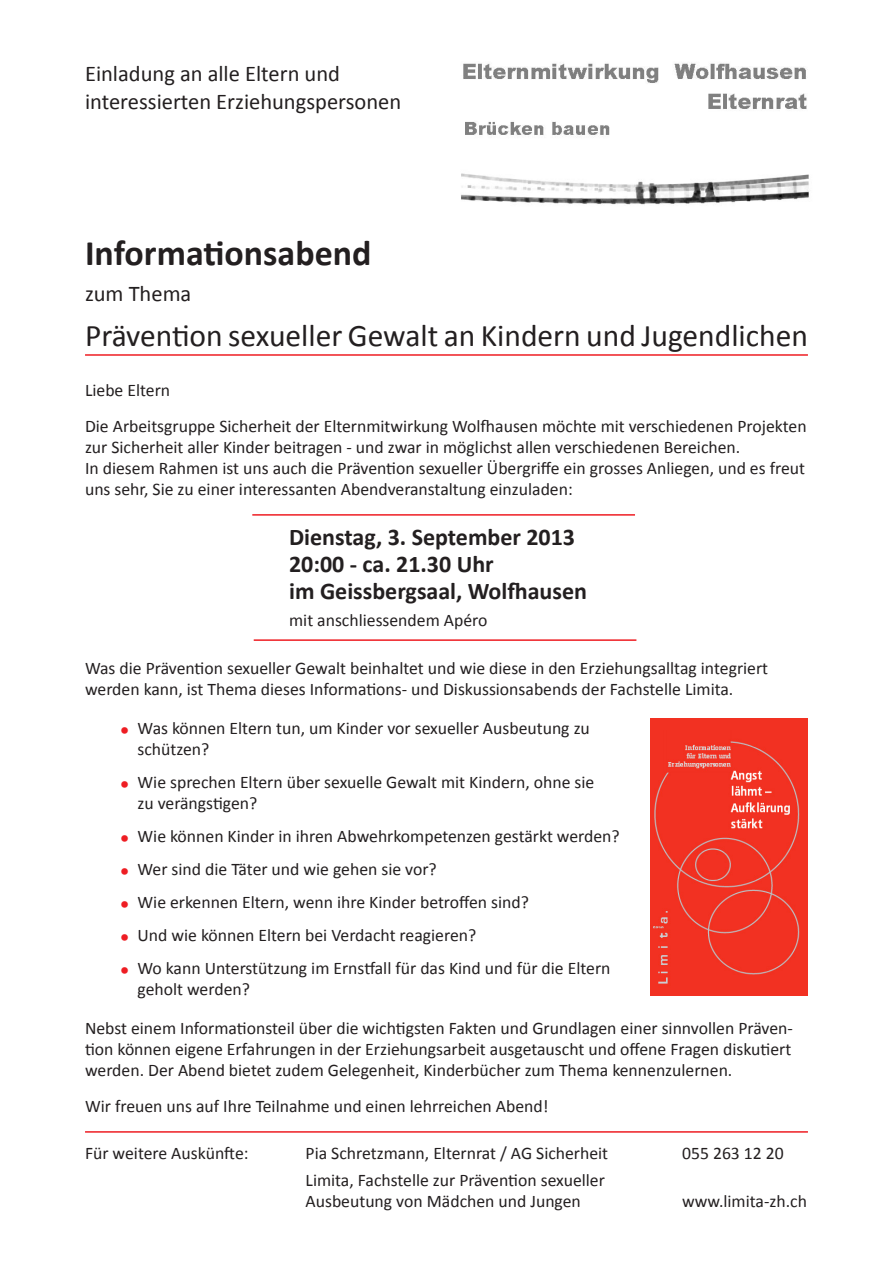
<style>
.page{position:relative;width:893px;height:1263px;background:#fff}
.page>*{position:absolute;margin:0;border:0;box-sizing:border-box;transform-origin:0 0}
.t1{font:700 36px "Calibri";color:#231f20}
.t2{font:31.5px "Calibri";color:#231f20}
.t3{font:700 24px "Calibri";color:#231f20}
.t4{font:22.5px/28.5px "Calibri";color:#231f20}
.t5{font:17.7px/21px "Calibri";color:#231f20}
.s1{font-size:21px;color:#ee1d23}
</style>
<div class="page">
<img style="left:461px;top:63px;width:348px;height:142px">
<hr style="left:85px;top:1131px;width:723px;height:2px;background:#ee1d23">
<hr style="left:85px;top:354px;width:723px;height:2px;background:#ee1d23">
<hr style="left:254px;top:639px;width:382px;height:2px;background:#ee1d23">
<hr style="left:252px;top:514px;width:383px;height:2px;background:#ee1d23">
<img style="left:651px;top:719px;width:157px;height:277px">
<p class="t4" style="left:85px;top:58px;width:318px">Einladung an alle Eltern und interessierten Erziehungspersonen</p>
<p class="t1" style="left:85px;top:231px;width:288px">Informationsabend</p>
<p class="t4" style="left:85px;top:278px;width:108px">zum Thema</p>
<p class="t2" style="left:85px;top:316px;width:724px">Prävention sexueller Gewalt an Kindern und Jugendlichen</p>
<p class="t5" style="left:85px;top:379px;width:87px">Liebe Eltern</p>
<p class="t5" style="left:85px;top:415px;width:723px">Die Arbeitsgruppe Sicherheit der Elternmitwirkung Wolfhausen möchte mit verschiedenen Projekten zur Sicherheit aller Kinder beitragen - und zwar in möglichst allen verschiedenen Bereichen.<br>In diesem Rahmen ist uns auch die Prävention sexueller Übergriffe ein grosses Anliegen, und es freut uns sehr, Sie zu einer interessanten Abendveranstaltung einzuladen:</p>
<p class="t3" style="left:289px;top:522px;width:287px">Dienstag, 3. September 2013</p>
<p class="t3" style="left:289px;top:549px;width:206px">20:00 - ca. 21.30 Uhr</p>
<p class="t3" style="left:289px;top:576px;width:299px">im Geissbergsaal, Wolfhausen</p>
<p class="t5" style="left:289px;top:608px;width:200px">mit anschliessendem Apéro</p>
<p class="t5" style="left:85px;top:656px;width:685px">Was die Prävention sexueller Gewalt beinhaltet und wie diese in den Erziehungsalltag integriert</p>
<p class="t5" style="left:85px;top:677px;width:650px">werden kann, ist Thema dieses Informations- und Diskussionsabends der Fachstelle Limita.</p>
<p class="t5" style="left:138px;top:716px;width:454px;text-indent:-18px"><span class="s1">•</span> Was können Eltern tun, um Kinder vor sexueller Ausbeutung zu schützen?</p>
<p class="t5" style="left:138px;top:770px;width:458px;text-indent:-18px"><span class="s1">•</span> Wie sprechen Eltern über sexuelle Gewalt mit Kindern, ohne sie zu verängstigen?</p>
<p class="t5" style="left:120px;top:824px;width:502px"><span class="s1">•</span> Wie können Kinder in ihren Abwehrkompetenzen gestärkt werden?</p>
<p class="t5" style="left:120px;top:857px;width:319px"><span class="s1">•</span> Wer sind die Täter und wie gehen sie vor?</p>
<p class="t5" style="left:120px;top:890px;width:411px"><span class="s1">•</span> Wie erkennen Eltern, wenn ihre Kinder betroffen sind?</p>
<p class="t5" style="left:120px;top:923px;width:358px"><span class="s1">•</span> Und wie können Eltern bei Verdacht reagieren?</p>
<p class="t5" style="left:138px;top:956px;width:474px;text-indent:-18px"><span class="s1">•</span> Wo kann Unterstützung im Ernstfall für das Kind und für die Eltern geholt werden?</p>
<p class="t5" style="left:85px;top:1016px;width:709px;text-align:justify">Nebst einem Informationsteil über die wichtigsten Fakten und Grundlagen einer sinnvollen Präven&shy;tion können eigene Erfahrungen in der Erziehungsarbeit ausgetauscht und offene Fragen diskutiert werden. Der Abend bietet zudem Gelegenheit, Kinderbücher zum Thema kennenzulernen.</p>
<p class="t5" style="left:85px;top:1094px;width:465px">Wir freuen uns auf Ihre Teilnahme und einen lehrreichen Abend!</p>
<p class="t5" style="left:85px;top:1142px;width:165px">Für weitere Auskünfte:</p>
<p class="t5" style="left:306px;top:1142px;width:304px">Pia Schretzmann, Elternrat / AG Sicherheit</p>
<p class="t5" style="left:682px;top:1142px;width:103px">055 263 12 20</p>
<p class="t5" style="left:306px;top:1169px;width:301px">Limita, Fachstelle zur Prävention sexueller<br>Ausbeutung von Mädchen und Jungen</p>
<p class="t5" style="left:682px;top:1190px;width:126px">www.limita-zh.ch</p>
</div>
